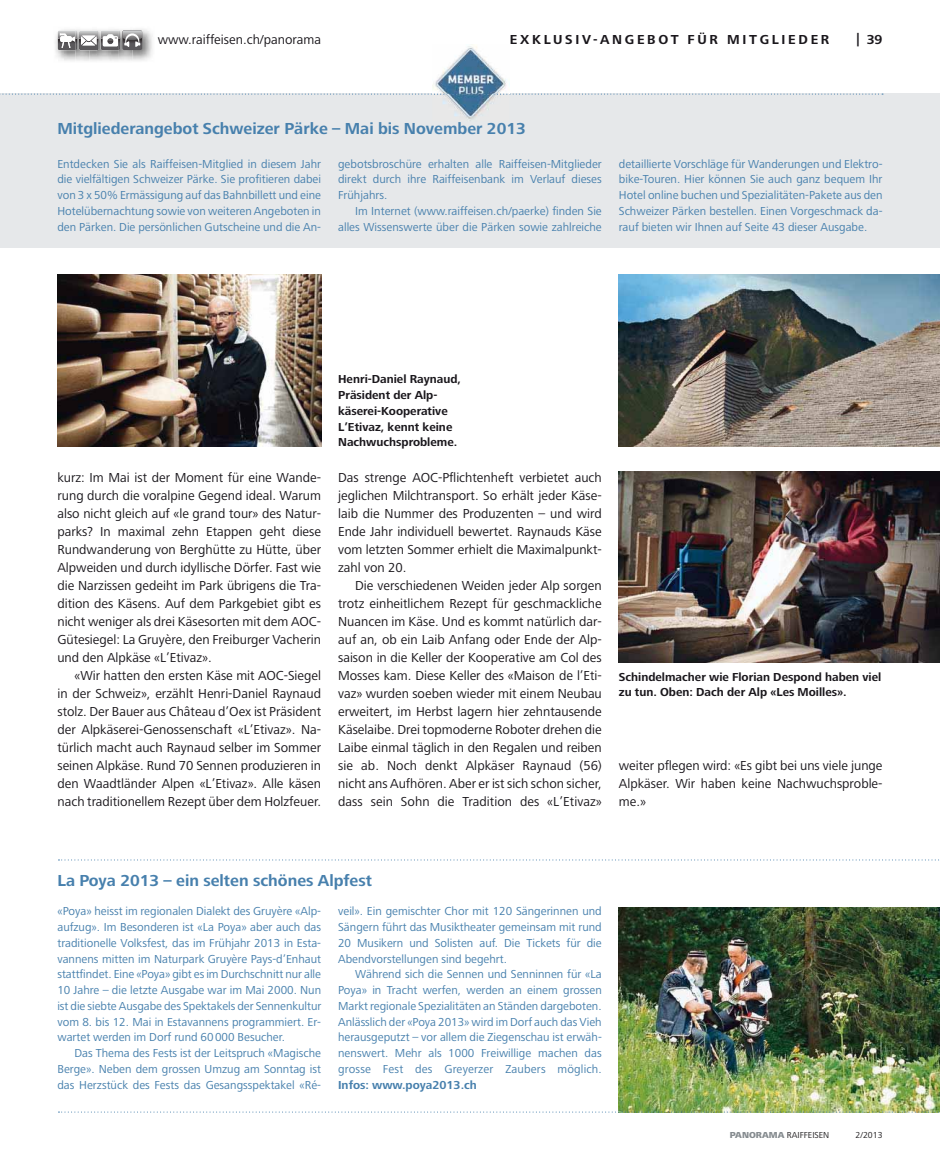
<style>
.page{position:relative;width:940px;height:1174px;background:#fff}
.page>*{position:absolute;margin:0;border:0;box-sizing:border-box;transform-origin:0 0}
.t1{font:700 16.5px "Frutiger Next LT";color:#4780ad}
.t2{font:13.5px/18px "Frutiger Next LT";color:#1a171c;text-align:justify}
.t3{font:700 13.5px "Frutiger Next LT";letter-spacing:.2em;color:#1a171c}
.t4{font:12px/15.8px "Frutiger Next LT";color:#4780ad;text-align:justify}
.t5{font:700 12px/15.8px "Frutiger Next LT";color:#1a171c}
.t6{font:700 12px "Frutiger Next LT";color:#4780ad}
.t7{font:9px "Frutiger Next LT";color:#232123}
.s1{font-family:"Myriad Pro"}
.s2{font-weight:800;color:#858b8f}
</style>
<div class="page">
<img style="left:55px;top:29px;width:20px;height:32px">
<img style="left:89px;top:29px;width:8px;height:32px">
<img style="left:75px;top:29px;width:14px;height:32px">
<img style="left:111px;top:29px;width:42px;height:32px">
<img style="left:119px;top:29px;width:14px;height:32px">
<svg style="left:58px;top:30px;width:84px;height:20px"></svg>
<div style="left:0;top:94px;width:940px;height:154px;background:#e6e8ea"></div>
<svg style="left:58px;top:859px;width:881px;height:1px"></svg>
<svg style="left:0;top:94px;width:883px;height:1px"></svg>
<img style="left:619px;top:907px;width:321px;height:204px">
<img style="left:432px;top:46px;width:77px;height:75px">
<img style="left:434px;top:94px;width:73px;height:1px">
<svg style="left:58px;top:1111px;width:882px;height:1px"></svg>
<img style="left:57px;top:274px;width:264px;height:172px">
<img style="left:619px;top:274px;width:321px;height:172px">
<img style="left:619px;top:471px;width:321px;height:191px">
<p class="t2" style="left:158px;top:32px;width:165px">www.raiffeisen.ch/panorama</p>
<p class="t3" style="left:856px;top:35px;width:28px"><span class="s1">|</span> 39</p>
<p class="t3" style="left:510px;top:35px;width:321px">EXKLUSIV-ANGEBOT FÜR MITGLIEDER</p>
<p class="t1" style="left:57px;top:122px;width:470px">Mitgliederangebot Schweizer Pärke – Mai bis November 2013</p>
<p class="t4" style="left:57px;top:157px;width:265px">Entdecken Sie als Raiffeisen-Mitglied in diesem Jahr die vielfältigen Schweizer Pärke. Sie profitieren dabei von 3 x 50% Ermässigung auf das Bahnbillett und eine Hotelübernachtung sowie von weiteren Angeboten in den Pärken. Die persönlichen Gutscheine und die An-</p>
<p class="t4" style="left:338px;top:157px;width:265px">gebotsbroschüre erhalten alle Raiffeisen-Mitglieder</p>
<p class="t4" style="left:338px;top:173px;width:265px">direkt durch ihre Raiffeisenbank im Verlauf dieses</p>
<p class="t4" style="left:338px;top:188px;width:51px">Frühjahrs.</p>
<p class="t4" style="left:355px;top:204px;width:248px">Im Internet (www.raiffeisen.ch/paerke) finden Sie</p>
<p class="t4" style="left:338px;top:220px;width:265px">alles Wissenswerte über die Pärken sowie zahlreiche</p>
<p class="t4" style="left:619px;top:157px;width:265px">detaillierte Vorschläge für Wanderungen und Elektro&shy;bike-Touren. Hier können Sie auch ganz bequem Ihr Hotel online buchen und Spezialitäten-Pakete aus den Schweizer Pärken bestellen. Einen Vorgeschmack da&shy;rauf bieten wir Ihnen auf Seite 43 dieser Ausgabe.</p>
<p class="t2" style="left:57px;top:470px;width:265px">kurz: Im Mai ist der Moment für eine Wande-</p>
<p class="t2" style="left:57px;top:488px;width:265px">rung durch die voralpine Gegend ideal. Warum</p>
<p class="t2" style="left:57px;top:506px;width:265px">also nicht gleich auf «le grand tour» des Natur-</p>
<p class="t2" style="left:57px;top:524px;width:265px">parks? In maximal zehn Etappen geht diese</p>
<p class="t2" style="left:57px;top:542px;width:265px">Rundwanderung von Berghütte zu Hütte, über</p>
<p class="t2" style="left:57px;top:560px;width:265px">Alpweiden und durch idyllische Dörfer. Fast wie</p>
<p class="t2" style="left:57px;top:578px;width:265px">die Narzissen gedeiht im Park übrigens die Tra-</p>
<p class="t2" style="left:57px;top:596px;width:265px">dition des Käsens. Auf dem Parkgebiet gibt es</p>
<p class="t2" style="left:57px;top:614px;width:265px">nicht weniger als drei Käsesorten mit dem AOC-</p>
<p class="t2" style="left:57px;top:632px;width:265px">Gütesiegel: La Gruyère, den Freiburger Vacherin</p>
<p class="t2" style="left:57px;top:650px;width:156px">und den Alpkäse «L’Etivaz».</p>
<p class="t2" style="left:74px;top:668px;width:248px">«Wir hatten den ersten Käse mit AOC-Siegel</p>
<p class="t2" style="left:57px;top:686px;width:265px">in der Schweiz», erzählt Henri-Daniel Raynaud</p>
<p class="t2" style="left:57px;top:704px;width:265px">stolz. Der Bauer aus Château d’Oex ist Präsident</p>
<p class="t2" style="left:57px;top:722px;width:265px">der Alpkäserei-Genossenschaft «L’Etivaz». Na-</p>
<p class="t2" style="left:57px;top:740px;width:265px">türlich macht auch Raynaud selber im Sommer</p>
<p class="t2" style="left:57px;top:758px;width:265px">seinen Alpkäse. Rund 70 Sennen produzieren in</p>
<p class="t2" style="left:57px;top:776px;width:265px">den Waadtländer Alpen «L’Etivaz». Alle käsen</p>
<p class="t2" style="left:57px;top:794px;width:265px">nach traditionellem Rezept über dem Holzfeuer.</p>
<p class="t5" style="left:338px;top:373px;width:124px">Henri-Daniel Raynaud,<br>Präsident der Alp - käserei-Kooperative<br>L’Etivaz, kennt keine<br>Nachwuchsprobleme.</p>
<p class="t2" style="left:338px;top:470px;width:265px">Das strenge AOC-Pflichtenheft verbietet auch</p>
<p class="t2" style="left:338px;top:488px;width:265px">jeglichen Milchtransport. So erhält jeder Käse-</p>
<p class="t2" style="left:338px;top:506px;width:265px">laib die Nummer des Produzenten – und wird</p>
<p class="t2" style="left:338px;top:524px;width:265px">Ende Jahr individuell bewertet. Raynauds Käse</p>
<p class="t2" style="left:338px;top:542px;width:265px">vom letzten Sommer erhielt die Maximalpunkt-</p>
<p class="t2" style="left:338px;top:560px;width:70px">zahl von 20.</p>
<p class="t2" style="left:355px;top:578px;width:248px">Die verschiedenen Weiden jeder Alp sorgen</p>
<p class="t2" style="left:338px;top:596px;width:265px">trotz einheitlichem Rezept für geschmackliche</p>
<p class="t2" style="left:338px;top:614px;width:265px">Nuancen im Käse. Und es kommt natürlich dar-</p>
<p class="t2" style="left:338px;top:632px;width:265px">auf an, ob ein Laib Anfang oder Ende der Alp-</p>
<p class="t2" style="left:338px;top:650px;width:265px">saison in die Keller der Kooperative am Col des</p>
<p class="t2" style="left:338px;top:668px;width:265px">Mosses kam. Diese Keller des «Maison de l’Eti-</p>
<p class="t2" style="left:338px;top:686px;width:265px">vaz» wurden soeben wieder mit einem Neubau</p>
<p class="t2" style="left:338px;top:704px;width:265px">erweitert, im Herbst lagern hier zehntausende</p>
<p class="t2" style="left:338px;top:722px;width:265px">Käselaibe. Drei topmoderne Roboter drehen die</p>
<p class="t2" style="left:338px;top:740px;width:265px">Laibe einmal täglich in den Regalen und reiben</p>
<p class="t2" style="left:338px;top:758px;width:265px">sie ab. Noch denkt Alpkäser Raynaud (56)</p>
<p class="t2" style="left:338px;top:776px;width:265px">nicht ans Aufhören. Aber er ist sich schon sicher,</p>
<p class="t2" style="left:338px;top:794px;width:265px">dass sein Sohn die Tradition des «L’Etivaz»</p>
<p class="t5" style="left:619px;top:670px;width:264px">Schindelmacher wie Florian Despond haben viel zu tun. Oben: Dach der Alp «Les Moilles».</p>
<p class="t2" style="left:619px;top:758px;width:265px">weiter pflegen wird: «Es gibt bei uns viele junge Alpkäser. Wir haben keine Nachwuchsproble&shy;me.»</p>
<p class="t1" style="left:57px;top:874px;width:316px">La Poya 2013 – ein selten schönes Alpfest</p>
<p class="t4" style="left:57px;top:904px;width:265px">«Poya» heisst im regionalen Dialekt des Gruyère «Alp-</p>
<p class="t4" style="left:57px;top:920px;width:265px">aufzug». Im Besonderen ist «La Poya» aber auch das</p>
<p class="t4" style="left:57px;top:936px;width:265px">traditionelle Volksfest, das im Frühjahr 2013 in Esta-</p>
<p class="t4" style="left:57px;top:952px;width:265px">vannens mitten im Naturpark Gruyère Pays-d’Enhaut</p>
<p class="t4" style="left:57px;top:967px;width:265px">stattfindet. Eine «Poya» gibt es im Durchschnitt nur alle</p>
<p class="t4" style="left:57px;top:983px;width:265px">10 Jahre – die letzte Ausgabe war im Mai 2000. Nun</p>
<p class="t4" style="left:57px;top:999px;width:265px">ist die siebte Ausgabe des Spektakels der Sennenkultur</p>
<p class="t4" style="left:57px;top:1015px;width:265px">vom 8. bis 12. Mai in Estavannens programmiert. Er-</p>
<p class="t4" style="left:57px;top:1030px;width:229px">wartet werden im Dorf rund 60 000 Besucher.</p>
<p class="t4" style="left:74px;top:1046px;width:248px">Das Thema des Fests ist der Leitspruch «Magische</p>
<p class="t4" style="left:57px;top:1062px;width:265px">Berge». Neben dem grossen Umzug am Sonntag ist</p>
<p class="t4" style="left:57px;top:1078px;width:265px">das Herzstück des Fests das Gesangsspektakel «Ré-</p>
<p class="t4" style="left:338px;top:904px;width:265px">veil». Ein gemischter Chor mit 120 Sängerinnen und</p>
<p class="t4" style="left:338px;top:920px;width:265px">Sängern führt das Musiktheater gemeinsam mit rund</p>
<p class="t4" style="left:338px;top:936px;width:265px">20 Musikern und Solisten auf. Die Tickets für die</p>
<p class="t4" style="left:338px;top:952px;width:170px">Abendvorstellungen sind begehrt.</p>
<p class="t4" style="left:355px;top:967px;width:248px">Während sich die Sennen und Senninnen für «La</p>
<p class="t4" style="left:338px;top:983px;width:265px">Poya» in Tracht werfen, werden an einem grossen</p>
<p class="t4" style="left:338px;top:999px;width:265px">Markt regionale Spezialitäten an Ständen dargeboten.</p>
<p class="t4" style="left:338px;top:1015px;width:265px">Anlässlich der «Poya 2013» wird im Dorf auch das Vieh</p>
<p class="t4" style="left:338px;top:1030px;width:265px">herausgeputzt – vor allem die Ziegenschau ist erwäh-</p>
<p class="t4" style="left:338px;top:1046px;width:265px">nenswert. Mehr als 1000 Freiwillige machen das</p>
<p class="t4" style="left:338px;top:1062px;width:265px">grosse Fest des Greyerzer Zaubers möglich.</p>
<p class="t6" style="left:338px;top:1080px;width:140px">Infos: www.poya2013.ch</p>
<p class="t7" style="left:730px;top:1131px;width:101px"><span class="s2">PANORAMA</span> RAIFFEISEN</p>
<p class="t7" style="left:855px;top:1131px;width:28px">2/2013</p>
</div>
